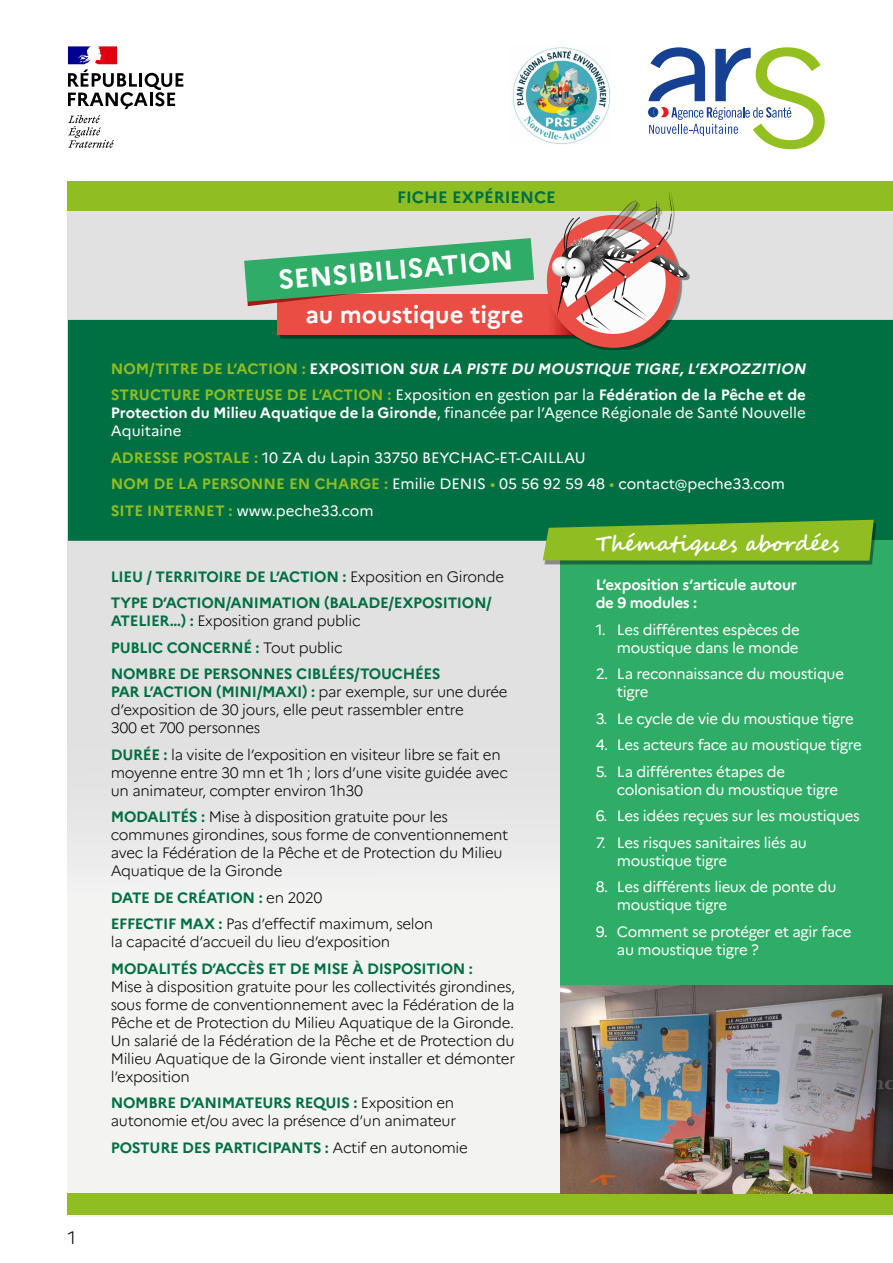
<style>
.page{position:relative;width:893px;height:1263px;background:#fff}
.page>*{position:absolute;margin:0;border:0;box-sizing:border-box;transform-origin:0 0}
.t1{font:700 27px "Marianne";color:#fff}
.t2{font:700 24px "Marianne";color:#fff}
.t3{font:700 21px "Segoe Script";color:#fff}
.t4{font:300 18px "Marianne";color:#000}
.t5{font:700 16.5px "Marianne";color:#007043}
.t6{font:300 15px/18px "Marianne";letter-spacing:-.02em;color:#000}
.t7{font:15px/18px "Marianne";letter-spacing:-.02em;color:#fff}
.t8{font:700 15px/26.5px "Marianne";letter-spacing:-.02em;color:#007043}
.t9{font:15px/26.5px "Marianne";color:#fff}
.t10{font:700 15px/26.5px "Marianne";color:#90be22}
.t11{font:700 15px/18px "Marianne";letter-spacing:-.02em;color:#fff}
.s1{color:#fff}
.s2{font-style:italic;color:#fff}
.s3{font-weight:400;color:#fff}
.s4{font-weight:700}
.s5{font-weight:700;color:#90be22}
.s6{color:#90be22}
.s7{font-weight:300;color:#000}
.s8{font-weight:700;color:#007043}
</style>
<div class="page">
<div style="left:67px;top:181px;width:826px;height:1036px;background:linear-gradient(to right,#edecec,#e6e6e6)"></div>
<svg style="left:68px;top:115px;width:46px;height:33px"></svg>
<svg style="left:68px;top:46px;width:115px;height:63px"></svg>
<svg style="left:648px;top:47px;width:177px;height:102px"></svg>
<div style="left:68px;top:181px;width:825px;height:30px;background:#90be22"></div>
<div style="left:68px;top:320px;width:825px;height:221px;background:#007043"></div>
<div style="left:280px;top:297px;width:309px;height:41px;background:#004328"></div>
<div style="left:277px;top:294px;width:309px;height:41px;background:#e94d43"></div>
<svg style="left:244px;top:238px;width:290px;height:68px;background:#75a97d"></svg>
<svg style="left:540px;top:191px;width:149px;height:163px"></svg>
<div style="left:561px;top:540px;width:332px;height:495px;background:#2fac66"></div>
<div style="left:545px;top:523px;width:331px;height:41px;background:#000;opacity:.4"></div>
<svg style="left:543px;top:520px;width:331px;height:41px;background:#7fb426"></svg>
<div style="left:68px;top:1193px;width:825px;height:22px;background:#90be22"></div>
<img style="left:561px;top:986px;width:332px;height:207px">
<img style="left:512px;top:47px;width:98px;height:97px">
<p class="t4" style="left:68px;top:1226px;width:10px">1</p>
<p class="t5" style="left:397px;top:187px;width:160px">FICHE EXPÉRIENCE</p>
<h1 class="t1" style="left:277px;top:263px;width:237px;rotate:-5deg">SENSIBILISATION</h1>
<h2 class="t2" style="left:305px;top:300px;width:220px">au moustique tigre</h2>
<p class="t10" style="left:111px;top:355px;width:700px">N O M / T I T R E D E L’AC T I O N : <span class="s1">E X P O S I T I O N</span> <span class="s2">SUR LA PISTE DU MOUSTIQUE TIGRE,L’EXPOZZITION<br></span>STRUCTURE PORTEUSE DE L’ACTION : <span class="s3">Exposition en gestion par la</span> <span class="s1">Fédération de la Pêche et de</span></p>
<p class="t9" style="left:111px;top:404px;width:696px;line-height:18px"><span class="s4">Protection du Milieu Aquatique de la Gironde</span>, financée par l’Agence Régionale de Santé Nouvelle<br>Aquitaine</p>
<p class="t9" style="left:111px;top:444px;width:676px"><span class="s5">ADRESSE POSTALE :</span> 10 ZA du Lapin 33750 BEYCHAC-ET-CAILLAU<br><span class="s5">NOM DE LA PERSONNE EN CHARGE :</span> Emilie DENIS <span class="s6">•</span> 05 56 92 59 48 <span class="s6">•</span> contact@peche33.com<br><span class="s5">SITE INTERNET :</span> www.peche33.com</p>
<h3 class="t3" style="left:596px;top:526px;width:245px">Thématiques abordées</h3>
<p class="t11" style="left:596px;top:576px;width:203px">L’exposition s’articule autour de 9 modules :</p>
<p class="t7" style="left:596px;top:620px;width:206px;text-align:right">1. Les différentes espèces de moustique dans le monde</p>
<p class="t7" style="left:617px;top:665px;width:229px;text-indent:-21px">2. La reconnaissance du moustique tigre</p>
<p class="t7" style="left:596px;top:709px;width:260px">3. Le cycle de vie du moustique tigre</p>
<p class="t7" style="left:596px;top:736px;width:268px">4. Les acteurs face au moustique tigre</p>
<p class="t7" style="left:617px;top:762px;width:223px;text-indent:-21px">5. La différentes étapes de colonisation du moustique tigre</p>
<p class="t7" style="left:596px;top:807px;width:266px">6. Les idées reçues sur les moustiques</p>
<p class="t7" style="left:617px;top:833px;width:191px;text-indent:-21px">7. Les risques sanitaires liés au moustique tigre</p>
<p class="t7" style="left:617px;top:878px;width:221px;text-indent:-21px">8. Les différents lieux de ponte du moustique tigre</p>
<p class="t7" style="left:617px;top:922px;width:236px;text-indent:-21px">9. Comment se protéger et agir face au moustique tigre ?</p>
<p class="t8" style="left:111px;top:563px;width:395px">LIEU / TERRITOIRE DE L’ACTION : <span class="s7">Exposition en Gironde<br></span>TYPE D’ACTION/ANIMATION (BALADE/EXPOSITION/</p>
<p class="t8" style="left:111px;top:608px;width:331px">ATELIER…) : <span class="s7">Exposition grand public<br></span>PUBLIC CONCERNÉ : <span class="s7">Tout public<br></span>NOMBRE DE PERSONNES CIBLÉES/TOUCHÉES</p>
<p class="t6" style="left:111px;top:683px;width:398px"><span class="s8">PAR L’ACTION (MINI/MAXI) :</span> par exemple, sur une durée d’exposition de 30 jours, elle peut rassembler entre<br>300 et 700 personnes</p>
<p class="t6" style="left:111px;top:745px;width:399px"><span class="s8">DURÉE :</span> la visite de l’exposition en visiteur libre se fait en moyenne entre 30 mn et 1h ; lors d’une visite guidée avec un animateur, compter environ 1h30</p>
<p class="t6" style="left:111px;top:808px;width:399px"><span class="s8">MODALITÉS :</span> Mise à disposition gratuite pour les communes girondines, sous forme de conventionnement avec la Fédération de la Pêche et de Protection du Milieu Aquatique de la Gironde</p>
<p class="t6" style="left:111px;top:884px;width:324px;line-height:26.5px"><span class="s8">DATE DE CRÉATION :</span> en 2020<br><span class="s8">EFFECTIF MAX :</span> Pas d’effectif maximum, selon</p>
<p class="t6" style="left:111px;top:933px;width:281px">la capacité d’accueil du lieu d’exposition</p>
<p class="t8" style="left:111px;top:955px;width:364px">MODALITÉS D’ACCÈS ET DE MISE À DISPOSITION :</p>
<p class="t6" style="left:111px;top:977px;width:406px;text-align:justify">Mise à disposition gratuite pour les collectivités girondines, sous forme de conventionnement avec la Fédération de la Pêche et de Protection du Milieu Aquatique de la Gironde.<br>Un salarié de la Fédération de la Pêche et de Protection du Milieu Aquatique de la Gironde vient installer et démonter l’exposition</p>
<p class="t6" style="left:111px;top:1094px;width:347px"><span class="s8">NOMBRE D’ANIMATEURS REQUIS :</span> Exposition en autonomie et/ou avec la présence d’un animateur</p>
<p class="t8" style="left:111px;top:1134px;width:359px">POSTURE DES PARTICIPANTS : <span class="s7">Actif en autonomie</span></p>
</div>
